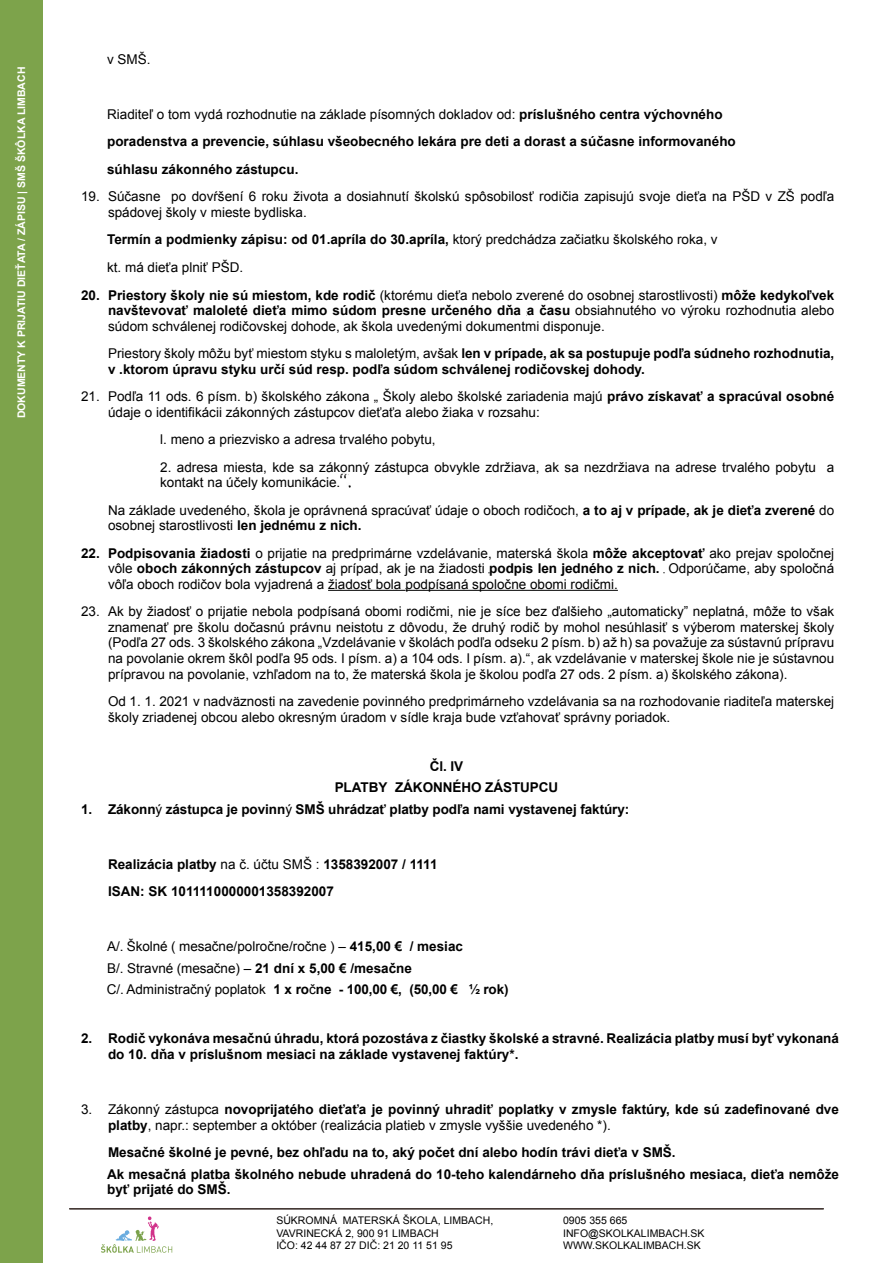
<style>
.page{position:relative;width:893px;height:1263px;background:#fff}
.page>*{position:absolute;margin:0;border:0;box-sizing:border-box;transform-origin:0 0}
.t1{font:13.5px/15.5px "Arial";color:#000}
.t2{font:700 13.5px/27.6px "Arial";color:#000}
.t3{font:10.5px/12.6px "Arial";color:#000}
.t4{font:700 10.5px "Arial";color:#fff}
.s1{font-weight:400}
.s2{font-weight:700}
</style>
<div class="page">
<div style="left:0;top:0;width:43px;height:1263px;background:#7da34b"></div>
<svg style="left:101px;top:1216px;width:71px;height:37px"></svg>
<hr style="left:69px;top:1208px;width:755px;height:1px;background:#453a36">
<hr style="left:69px;top:1209px;width:755px;height:1px;background:#453a36">
<hr style="left:328px;top:590px;width:77px;height:1px;background:#000">
<hr style="left:405px;top:590px;width:213px;height:1px;background:#000">
<svg style="left:340px;top:474px;width:10px;height:13px"></svg>
<p class="t4" style="left:14px;top:418px;width:353px;rotate:-90deg">DOKUMENTY K PRIJATIU DIEŤATA / ZÁPISU | SMŠ ŠKÔLKA LIMBACH</p>
<p class="t1" style="left:107px;top:52px;width:45px">v SMŠ.</p>
<p class="t2" style="left:107px;top:101px;width:630px"><span class="s1">Riaditeľ o tom vydá rozhodnutie na základe písomných dokladov od:</span> príslušného centra výchovného poradenstva a prevencie, súhlasu všeobecného lekára pre deti a dorast a súčasne informovaného súhlasu zákonného zástupcu.</p>
<p class="t1" style="left:108px;top:189px;width:728px;text-indent:-27px">19. Súčasne po dovŕšení 6 roku života a dosiahnutí školskú spôsobilosť rodičia zapisujú svoje dieťa na PŠD v ZŠ podľa spádovej školy v mieste bydliska.</p>
<p class="t1" style="left:107px;top:226px;width:612px;line-height:27.6px"><span class="s2">Termín a podmienky zápisu: od 01.apríla do 30.apríla,</span> ktorý predchádza začiatku školského roka, v kt. má dieťa plniť PŠD.</p>
<p class="t1" style="left:108px;top:287px;width:728px;text-align:justify;text-indent:-27px"><span class="s2">20. Priestory školy nie sú miestom, kde rodič</span> (ktorému dieťa nebolo zverené do osobnej starostlivosti) <span class="s2">môže kedykoľvek navštevovať maloleté dieťa mimo súdom presne určeného dňa a času</span> obsiahnutého vo výroku rozhodnutia alebo súdom schválenej rodičovskej dohode, ak škola uvedenými dokumentmi disponuje.</p>
<p class="t2" style="left:108px;top:346px;width:728px;line-height:15.6px"><span class="s1">Priestory školy môžu byť miestom styku s maloletým, avšak</span> len v prípade, ak sa postupuje podľa súdneho rozhodnutia, v .ktorom úpravu styku určí súd resp. podľa súdom schválenej rodičovskej dohody.</p>
<p class="t1" style="left:108px;top:389px;width:728px;text-indent:-27px">21. Podľa 11 ods. 6 písm. b) školského zákona „ Školy alebo školské zariadenia majú <span class="s2">právo získavať a spracúval osobné </span>údaje o identifikácii zákonných zástupcov dieťaťa alebo žiaka v rozsahu:</p>
<p class="t1" style="left:160px;top:432px;width:277px">l. meno a priezvisko a adresa trvalého pobytu,</p>
<p class="t1" style="left:160px;top:459px;width:676px">2. adresa miesta, kde sa zákonný zástupca obvykle zdržiava, ak sa nezdržiava na adrese trvalého pobytu a kontakt na účely komunikácie.</p>
<p class="t1" style="left:108px;top:502px;width:728px">Na základe uvedeného, škola je oprávnená spracúvať údaje o oboch rodičoch, <span class="s2">a to aj v prípade, ak je dieťa zverené</span> do osobnej starostlivosti <span class="s2">len jednému z nich.</span></p>
<p class="t1" style="left:108px;top:545px;width:728px;text-align:justify;text-indent:-27px"><span class="s2">22. Podpisovania žiadosti</span> o prijatie na predprimárne vzdelávanie, materská škola <span class="s2">môže akceptovať</span> ako prejav spoločnej vôle <span class="s2">oboch zákonných zástupcov</span> aj prípad, ak je na žiadosti <span class="s2">podpis len jedného z nich.</span> Odporúčame, aby spoločná vôľa oboch rodičov bola vyjadrená a žiadosť bola podpísaná spoločne obomi rodičmi.</p>
<p class="t1" style="left:108px;top:604px;width:728px;text-align:justify;text-indent:-27px">23. Ak by žiadosť o prijatie nebola podpísaná obomi rodičmi, nie je síce bez ďalšieho „automaticky” neplatná, môže to však znamenať pre školu dočasnú právnu neistotu z dôvodu, že druhý rodič by mohol nesúhlasiť s výberom materskej školy (Podľa 27 ods. 3 školského zákona „Vzdelávanie v školách podľa odseku 2 písm. b) až h) sa považuje za sústavnú prípravu na povolanie okrem škôl podľa 95 ods. I písm. a) a 104 ods. I písm. a).“, ak vzdelávanie v materskej škole nie je sústavnou prípravou na povolanie, vzhľadom na to, že materská škola je školou podľa 27 ods. 2 písm. a) školského zákona).</p>
<p class="t1" style="left:108px;top:694px;width:728px">Od 1. 1. 2021 v nadväznosti na zavedenie povinného predprimárneho vzdelávania sa na rozhodovanie riaditeľa materskej školy zriadenej obcou alebo okresným úradom v sídle kraja bude vzťahovať správny poriadok.</p>
<p class="t2" style="left:335px;top:756px;width:225px;line-height:21.5px;text-align:center">Čl. IV<br>PLATBY ZÁKONNÉHO ZÁSTUPCU</p>
<p class="t2" style="left:81px;top:796px;width:550px">1. Zákonn<span class="s1">ý</span> zástupca je povinn<span class="s1">ý</span> SMŠ uhrádzať platby podľa nami vystavenej faktúry:</p>
<p class="t2" style="left:108px;top:851px;width:331px">Realizácia platby <span class="s1">na č. účtu SMŠ :</span> 1358392007 / 1111<br>ISAN: SK 1011110000001358392007</p>
<p class="t1" style="left:107px;top:936px;width:403px;line-height:21.5px">A/. Školné ( mesačne/polročne/ročne ) – <span class="s2">415,00 € / mesiac<br></span>B/. Stravné (mesačne) – <span class="s2">21 dní x 5,00 € /mesačne<br></span>C/. Administračný poplatok <span class="s2">1 x ro</span>č<span class="s2">ne - 100,00 €, (50,00 € ½ rok)</span></p>
<p class="t2" style="left:108px;top:1031px;width:732px;line-height:15.5px;text-indent:-27px">2. Rodič vykonáva mesačnú úhradu, ktorá pozostáva z čiastky školské a stravné. Realizácia platby musí byť vykonaná do 10. dňa v príslušnom mesiaci na základe vystavenej faktúry*.</p>
<p class="t2" style="left:108px;top:1102px;width:732px;line-height:15.5px;text-indent:-27px"><span class="s1">3. Zákonný zástupca</span> novoprijatého dieťaťa je povinný uhradiť poplatky v zmysle faktúry, kde sú zadefinované dve platby<span class="s1">, napr.: september a október (realizácia platieb v zmysle vyššie uvedeného *).</span></p>
<p class="t2" style="left:107px;top:1142px;width:733px;line-height:21.5px">Mesačné školné je pevné, bez ohľadu na to, aký počet dní alebo hodín trávi dieťa v SMŠ.<br>Ak mesačná platba školného nebude uhradená do 10-teho kalendárneho dňa príslušného mesiaca, dieťa nemôže</p>
<p class="t2" style="left:107px;top:1176px;width:125px">byť prijaté do SMŠ.</p>
<p class="t3" style="left:276px;top:1214px;width:218px">SÚKROMNÁ MATERSKÁ ŠKOLA, LIMBACH,<br>VAVRINECKÁ 2, 900 91 LIMBACH<br>IČO: 42 44 87 27 DIČ: 21 20 11 51 95</p>
<p class="t3" style="left:563px;top:1214px;width:143px">0905 355 665<br>INFO@SKOLKALIMBACH.SK<br>WWW.SKOLKALIMBACH.SK</p>
</div>
